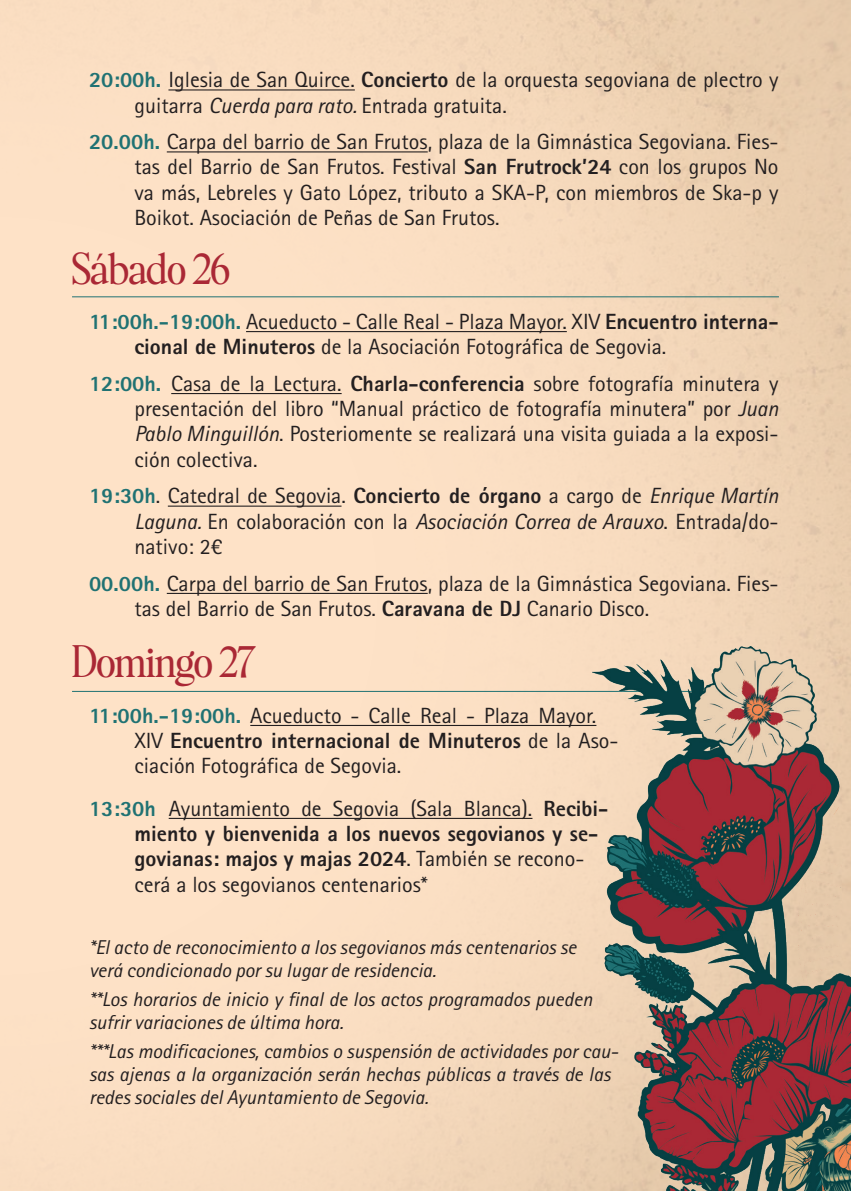
<style>
.page{position:relative;width:851px;height:1191px;background:#fff}
.page>*{position:absolute;margin:0;border:0;box-sizing:border-box;transform-origin:0 0}
.t1{font:36px "Bethany Elingston";letter-spacing:-.005em;color:#aa2835}
.t2{font:22px/25.2px "Agfa Rotis Sans Serif";color:#231f20}
.t3{font:italic 20px/23px "Agfa Rotis Sans Serif";color:#231f20}
.s1{font-weight:800;color:#207273}
.s2{font-weight:800}
.s3{font-style:italic}
</style>
<div class="page">
<img style="left:0;top:0;width:850px;height:1191px">
<hr style="left:168px;top:89px;width:187px;height:1px;background:#231f20">
<hr style="left:167px;top:151px;width:260px;height:1px;background:#231f20">
<hr style="left:246px;top:331px;width:320px;height:1px;background:#231f20">
<hr style="left:171px;top:393px;width:170px;height:1px;background:#231f20">
<hr style="left:168px;top:505px;width:173px;height:2px;background:#231f20">
<hr style="left:167px;top:593px;width:260px;height:1px;background:#231f20">
<hr style="left:250px;top:725px;width:346px;height:1px;background:#231f20">
<hr style="left:169px;top:818px;width:363px;height:1px;background:#231f20">
<hr style="left:72px;top:296px;width:706px;height:1px;background:#207273">
<hr style="left:72px;top:691px;width:706px;height:1px;background:#207273">
<img style="left:592px;top:646px;width:258px;height:545px">
<p class="t2" style="left:134px;top:67px;width:645px;text-indent:-45px"><span class="s1">20:00h.</span> Iglesia de San Quirce. <span class="s2">Concierto</span> de la orquesta segoviana de plectro y guitarra <span class="s3">Cuerda para rato.</span> Entrada gratuita.</p>
<p class="t2" style="left:134px;top:129px;width:645px;text-align:justify;text-indent:-45px"><span class="s1">20.00h.</span> Carpa del barrio de San Frutos, plaza de la Gimnástica Segoviana. Fies&shy;tas del Barrio de San Frutos. Festival <span class="s2">San Frutrock’24</span> con los grupos No va más, Lebreles y Gato López, tributo a SKA-P, con miembros de Ska-p y Boikot. Asociación de Peñas de San Frutos.</p>
<p class="t1" style="left:72px;top:242px;width:159px">Sábado 26</p>
<p class="t2" style="left:134px;top:309px;width:645px;text-indent:-45px"><span class="s1">11:00h.-19:00h.</span> Acueducto - Calle Real - Plaza Mayor. XIV <span class="s2">Encuentro interna&shy;cional de Minuteros</span> de la Asociación Fotográfica de Segovia.</p>
<p class="t2" style="left:134px;top:370px;width:645px;text-align:justify;text-indent:-45px"><span class="s1">12:00h.</span> Casa de la Lectura. <span class="s2">Charla-conferencia</span> sobre fotografía minutera y presentación del libro “Manual práctico de fotografía minutera” por <span class="s3">Juan Pablo Minguillón</span>. Posteriomente se realizará una visita guiada a la exposi&shy;ción colectiva.</p>
<p class="t2" style="left:134px;top:483px;width:645px;text-align:justify;text-indent:-45px"><span class="s1">19:30h</span>. Catedral de Segovia. <span class="s2">Concierto de órgano</span> a cargo de <span class="s3">Enrique Martín Laguna.</span> En colaboración con la <span class="s3">Asociación Correa de Arauxo</span>. Entrada/do&shy;nativo: 2€</p>
<p class="t2" style="left:134px;top:570px;width:645px;text-indent:-45px"><span class="s1">00.00h.</span> Carpa del barrio de San Frutos, plaza de la Gimnástica Segoviana. Fies&shy;tas del Barrio de San Frutos. <span class="s2">Caravana de DJ</span> Canario Disco.</p>
<p class="t1" style="left:72px;top:636px;width:185px">Domingo 27</p>
<p class="t2" style="left:134px;top:702px;width:485px;text-indent:-45px"><span class="s1">11:00h.-19:00h.</span> Acueducto - Calle Real - Plaza Mayor.<br>XIV <span class="s2">Encuentro internacional de Minuteros</span> de la Aso&shy;ciación Fotográfica de Segovia.</p>
<p class="t2" style="left:134px;top:795px;width:475px;text-indent:-45px"><span class="s1">13:30h</span> Ayuntamiento de Segovia (Sala Blanca). <span class="s2">Recibi&shy;miento y bienvenida a los nuevos segovianos y se&shy;govianas: majos y majas 2024</span>. También se recono&shy;cerá a los segovianos centenarios*</p>
<p class="t3" style="left:89px;top:936px;width:489px">*El acto de reconocimiento a los segovianos más centenarios se verá condicionado por su lugar de residencia.</p>
<p class="t3" style="left:89px;top:988px;width:504px">**Los horarios de inicio y final de los actos programados pueden sufrir variaciones de última hora.</p>
<p class="t3" style="left:89px;top:1039px;width:531px">***Las modificaciones, cambios o suspensión de actividades por cau&shy;sas ajenas a la organización serán hechas públicas a través de las redes sociales del Ayuntamiento de Segovia.</p>
</div>
